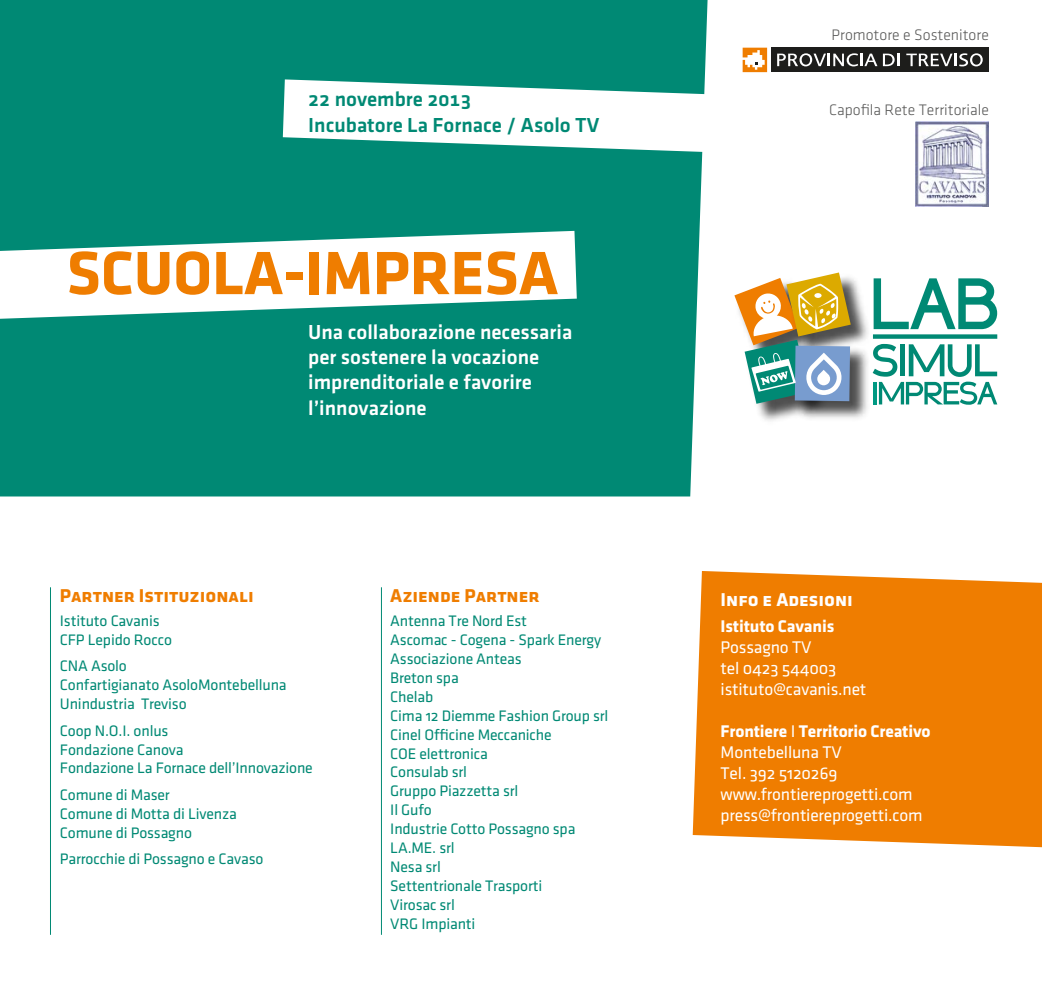
<style>
.page{position:relative;width:1042px;height:993px;background:#fff}
.page>*{position:absolute;margin:0;border:0;box-sizing:border-box;transform-origin:0 0}
.t1{font:63.18px "Klavika Bold Caps SCTF";color:#ef7d00}
.t2{font:21px/25.2px "Klavika Medium OSTF";color:#fff}
.t3{font:21px/25.2px "Klavika Medium OSTF";color:#008974}
.t4{font:19.25px "Klavika Bold Caps SCTF";color:#ef7d00}
.t5{font:19.25px "Klavika Bold Caps SCTF";color:#fff}
.t6{font:17.5px/21px "Klavika Regular OSF";letter-spacing:-.01em;color:#fff}
.t7{font:700 17.5px "Klavika";letter-spacing:-.01em;color:#fff}
.t8{font:15.75px/18.9px "Klavika Regular OSF";letter-spacing:-.01em;color:#008974}
.t9{font:15.75px "Klavika Light TF";color:#575756}
.s1{font-family:"Klavika Regular OSF";font-weight:400}
</style>
<div class="page">
<div style="left:0;top:0;width:707px;height:496px;background:#008974"></div>
<svg style="left:0;top:231px;width:577px;height:88px"></svg>
<div style="left:693px;top:571px;width:349px;height:275px;background:#ef7d00"></div>
<hr style="left:50px;top:587px;width:1px;height:347px;background:#008974">
<hr style="left:381px;top:587px;width:1px;height:347px;background:#008974">
<svg style="left:875px;top:278px;width:122px;height:51px"></svg>
<img style="left:851px;top:278px;width:24px;height:65px">
<img style="left:756px;top:403px;width:36px;height:18px">
<img style="left:792px;top:343px;width:83px;height:76px">
<svg style="left:734px;top:272px;width:117px;height:131px"></svg>
<svg style="left:873px;top:334px;width:124px;height:4px"></svg>
<svg style="left:872px;top:344px;width:125px;height:60px"></svg>
<svg style="left:283px;top:79px;width:424px;height:79px"></svg>
<div style="left:771px;top:48px;width:218px;height:24px;background:#1d1d1b"></div>
<svg style="left:777px;top:53px;width:100px;height:13px"></svg>
<svg style="left:883px;top:54px;width:16px;height:12px"></svg>
<svg style="left:906px;top:53px;width:76px;height:13px"></svg>
<svg style="left:742px;top:48px;width:25px;height:24px"></svg>
<img style="left:915px;top:121px;width:74px;height:85px">
<h2 class="t3" style="left:308px;top:87px;width:293px">22 novembre 2013<br>Incubatore La Fornace / Asolo TV</h2>
<h1 class="t1" style="left:66px;top:238px;width:493px">SCUOLA-IMPRESA</h1>
<h2 class="t2" style="left:308px;top:319px;width:266px">Una collaborazione necessaria per sostenere la vocazione imprenditoriale e favorire l’innovazione</h2>
<p class="t4" style="left:60px;top:585px;width:195px">Partner Istituzionali</p>
<p class="t8" style="left:60px;top:611px;width:114px">Istituto Cavanis<br>CFP Lepido Rocco</p>
<p class="t8" style="left:60px;top:656px;width:228px">CNA Asolo<br>Confartigianato AsoloMontebelluna<br>Unindustria Treviso</p>
<p class="t8" style="left:60px;top:720px;width:254px">Coop N.O.I. onlus<br>Fondazione Canova<br>Fondazione La Fornace dell’Innovazione</p>
<p class="t8" style="left:60px;top:785px;width:178px">Comune di Maser<br>Comune di Motta di Livenza<br>Comune di Possagno</p>
<p class="t8" style="left:60px;top:849px;width:205px">Parrocchie di Possagno e Cavaso</p>
<p class="t4" style="left:390px;top:585px;width:151px">Aziende Partner</p>
<p class="t8" style="left:390px;top:611px;width:220px">Antenna Tre Nord Est<br>Ascomac - Cogena - Spark Energy<br>Associazione Anteas<br>Breton spa<br>Chelab<br>Cima 12 Diemme Fashion Group srl<br>Cinel Officine Meccaniche<br>COE elettronica<br>Consulab srl<br>Gruppo Piazzetta srl<br>Il Gufo<br>Industrie Cotto Possagno spa<br>LA.ME. srl<br>Nesa srl<br>Settentrionale Trasporti<br>Virosac srl<br>VRG Impianti</p>
<p class="t9" style="left:831px;top:27px;width:159px">Promotore e Sostenitore</p>
<p class="t9" style="left:829px;top:102px;width:161px">Capofila Rete Territoriale</p>
<p class="t5" style="left:720px;top:588px;width:134px">Info e Adesioni</p>
<p class="t7" style="left:720px;top:616px;width:115px">Istituto Cavanis</p>
<p class="t6" style="left:720px;top:636px;width:147px">Possagno TV<br>tel 0423 544003 istituto@cavanis.net</p>
<p class="t7" style="left:720px;top:721px;width:211px">Frontiere <span class="s1">I</span> Territorio Creativo</p>
<p class="t6" style="left:720px;top:741px;width:204px">Montebelluna TV<br>Tel. 392 5120269 www.frontiereprogetti.com press@frontiereprogetti.com</p>
</div>
